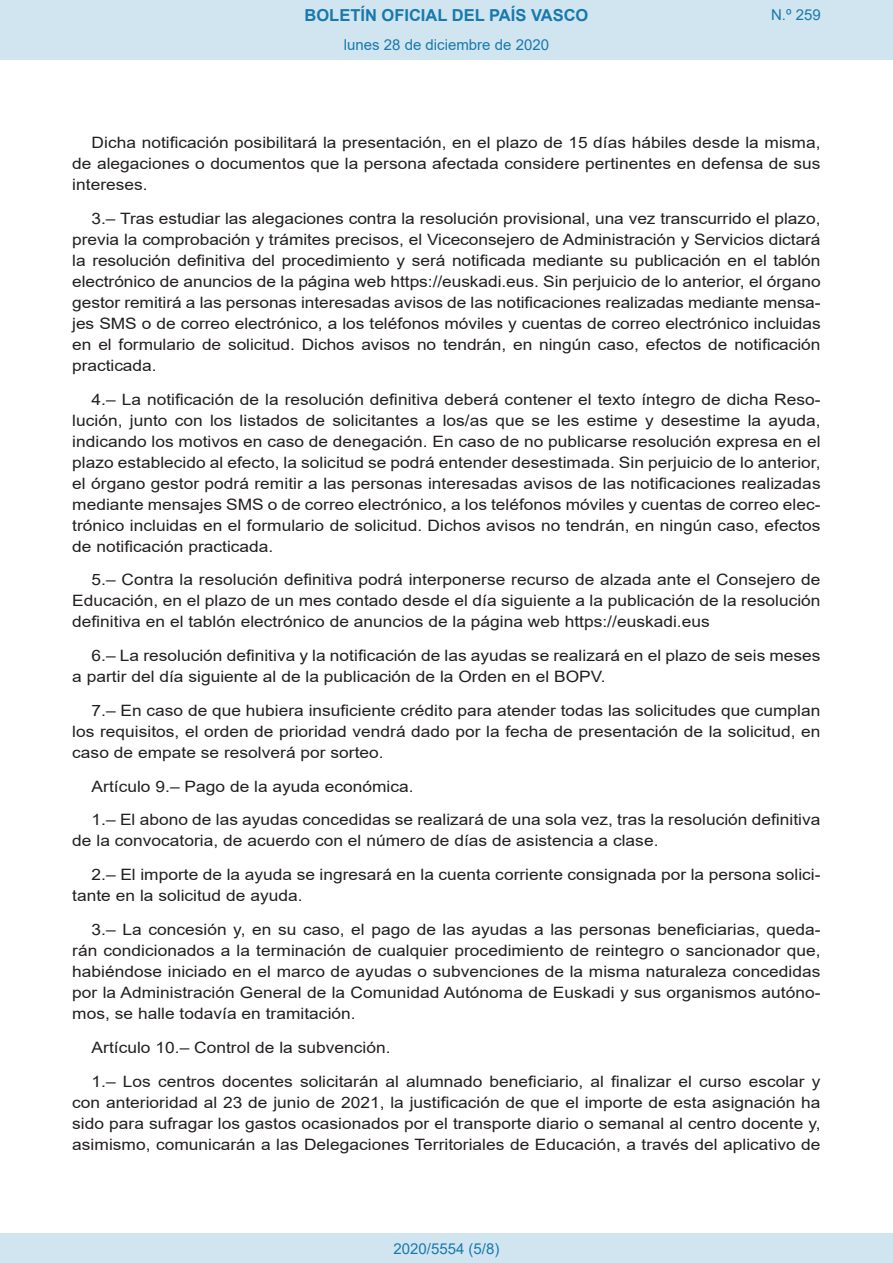
<style>
.page{position:relative;width:893px;height:1263px;background:#fff}
.page>*{position:absolute;margin:0;border:0;box-sizing:border-box;transform-origin:0 0}
.t1{font:700 16.5px "Arial";color:#1879ad}
.BOPVDetalle{font:15.6px/21px "Arial";color:#231f20;text-align:justify;scale:1.11 1}
.Paginacion_Centro{font:15px "Arial";color:#1879ad}
</style>
<div class="page">
<div style="left:0;top:0;width:893px;height:60px;background:#d0e5f0"></div>
<div style="left:0;top:1233px;width:893px;height:30px;background:#d0e5f0"></div>
<p class="t1" style="left:305px;top:3px;width:285px">BOLETÍN OFICIAL DEL PAÍS VASCO</p>
<p class="Paginacion_Centro" style="left:344px;top:35px;width:207px">lunes 28 de diciembre de 2020</p>
<p class="Paginacion_Centro" style="left:771px;top:5px;width:51px">N.º 259</p>
<p class="BOPVDetalle" style="left:72px;top:132px;width:676px;text-indent:19px">Dicha notificación posibilitará la presentación, en el plazo de 15 días hábiles desde la misma, de alegaciones o documentos que la persona afectada considere pertinentes en defensa de sus intereses.</p>
<p class="BOPVDetalle" style="left:72px;top:208px;width:676px;text-indent:19px">3.– Tras estudiar las alegaciones contra la resolución provisional, una vez transcurrido el plazo, previa la comprobación y trámites precisos, el Viceconsejero de Administración y Servicios dictará la resolución definitiva del procedimiento y será notificada mediante su publicación en el tablón electrónico de anuncios de la página web https://euskadi.eus. Sin perjuicio de lo anterior, el órgano gestor remitirá a las personas interesadas avisos de las notificaciones realizadas mediante mensa&shy;jes SMS o de correo electrónico, a los teléfonos móviles y cuentas de correo electrónico incluidas en el formulario de solicitud. Dichos avisos no tendrán, en ningún caso, efectos de notificación practicada.</p>
<p class="BOPVDetalle" style="left:72px;top:389px;width:676px;text-indent:19px">4.– La notificación de la resolución definitiva deberá contener el texto íntegro de dicha Reso&shy;lución, junto con los listados de solicitantes a los/as que se les estime y desestime la ayuda, indicando los motivos en caso de denegación. En caso de no publicarse resolución expresa en el plazo establecido al efecto, la solicitud se podrá entender desestimada. Sin perjuicio de lo anterior, el órgano gestor podrá remitir a las personas interesadas avisos de las notificaciones realizadas mediante mensajes SMS o de correo electrónico, a los teléfonos móviles y cuentas de correo elec&shy;trónico incluidas en el formulario de solicitud. Dichos avisos no tendrán, en ningún caso, efectos de notificación practicada.</p>
<p class="BOPVDetalle" style="left:72px;top:569px;width:676px;text-indent:19px">5.– Contra la resolución definitiva podrá interponerse recurso de alzada ante el Consejero de Educación, en el plazo de un mes contado desde el día siguiente a la publicación de la resolución definitiva en el tablón electrónico de anuncios de la página web https://euskadi.eus</p>
<p class="BOPVDetalle" style="left:72px;top:645px;width:676px;text-indent:19px">6.– La resolución definitiva y la notificación de las ayudas se realizará en el plazo de seis meses a partir del día siguiente al de la publicación de la Orden en el BOPV.</p>
<p class="BOPVDetalle" style="left:72px;top:700px;width:676px;text-indent:19px">7.– En caso de que hubiera insuficiente crédito para atender todas las solicitudes que cumplan los requisitos, el orden de prioridad vendrá dado por la fecha de presentación de la solicitud, en caso de empate se resolverá por sorteo.</p>
<p class="BOPVDetalle" style="left:92px;top:776px;width:292px">Artículo 9.– Pago de la ayuda económica.</p>
<p class="BOPVDetalle" style="left:72px;top:809px;width:675px;text-indent:19px">1.– El abono de las ayudas concedidas se realizará de una sola vez, tras la resolución definitiva de la convocatoria, de acuerdo con el número de días de asistencia a clase.</p>
<p class="BOPVDetalle" style="left:72px;top:864px;width:676px;text-indent:19px">2.– El importe de la ayuda se ingresará en la cuenta corriente consignada por la persona solici&shy;tante en la solicitud de ayuda.</p>
<p class="BOPVDetalle" style="left:72px;top:919px;width:676px;text-indent:19px">3.– La concesión y, en su caso, el pago de las ayudas a las personas beneficiarias, queda&shy;rán condicionados a la terminación de cualquier procedimiento de reintegro o sancionador que, habiéndose iniciado en el marco de ayudas o subvenciones de la misma naturaleza concedidas por la Administración General de la Comunidad Autónoma de Euskadi y sus organismos autóno&shy;mos, se halle todavía en tramitación.</p>
<p class="BOPVDetalle" style="left:92px;top:1037px;width:271px">Artículo 10.– Control de la subvención.</p>
<p class="BOPVDetalle" style="left:72px;top:1070px;width:676px;text-indent:19px">1.– Los centros docentes solicitarán al alumnado beneficiario, al finalizar el curso escolar y con anterioridad al 23 de junio de 2021, la justificación de que el importe de esta asignación ha sido para sufragar los gastos ocasionados por el transporte diario o semanal al centro docente y, asimismo, comunicarán a las Delegaciones Territoriales de Educación, a través del aplicativo de</p>
<p class="Paginacion_Centro" style="left:393px;top:1238px;width:107px">2020/5554 (5/8)</p>
</div>
